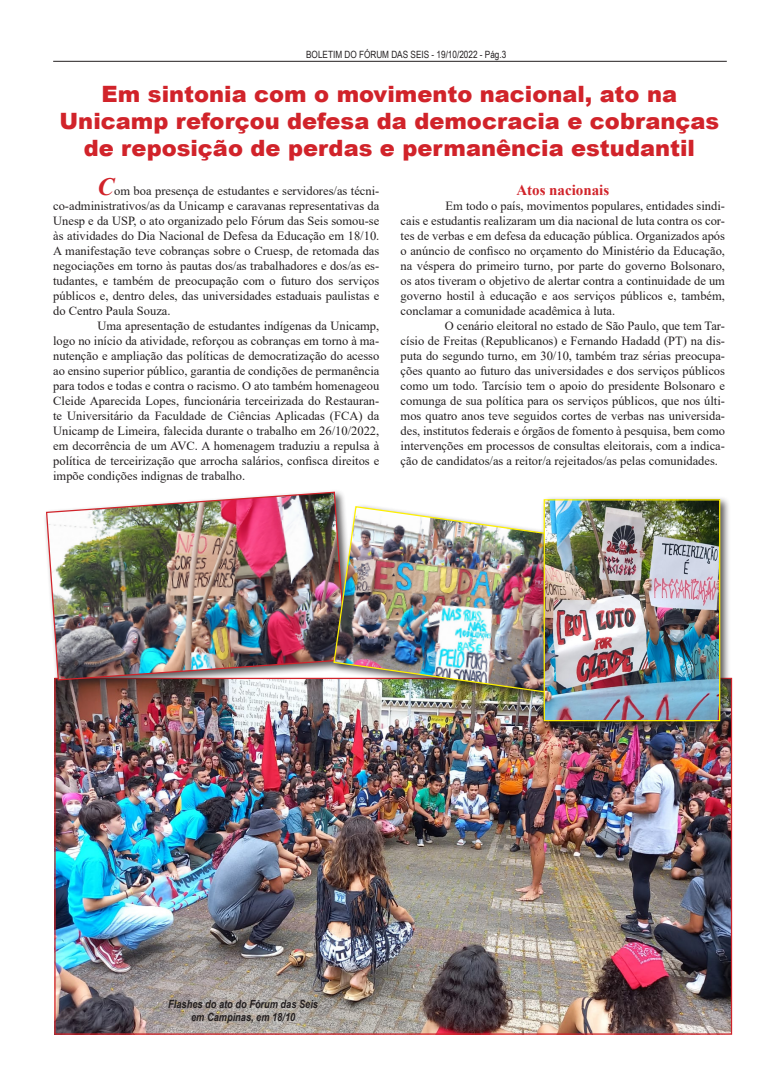
<style>
.page{position:relative;width:780px;height:1088px;background:#fff}
.page>*{position:absolute;margin:0;border:0;box-sizing:border-box;transform-origin:0 0}
.t1{font:900 22.5px/27px "Arial";color:#d1232a;text-align:center}
.t2{font:700 15px "Times New Roman";color:#d1232a}
.t3{font:12.5px/15px "Times New Roman";color:#231f20;text-align:justify}
.t4{font:italic 700 11.25px "Arial Narrow";color:#231f20}
.t5{font:10px "Arial Narrow";color:#231f20}
.s1{font-weight:700;font-style:italic;font-size:25px;color:#d1232a}
</style>
<div class="page">
<hr style="left:53px;top:61px;width:673px;height:1px;background:#231f20">
<img style="left:56px;top:690px;width:674px;height:343px">
<div style="left:43px;top:489px;width:313px;height:201px;background:#231f20;opacity:.75"></div>
<img style="left:45px;top:491px;width:302px;height:190px">
<div style="left:331px;top:503px;width:250px;height:200px;background:#231f20;opacity:.75"></div>
<img style="left:332px;top:505px;width:208px;height:189px">
<div style="left:540px;top:496px;width:191px;height:236px;background:#231f20;opacity:.75"></div>
<img style="left:545px;top:501px;width:173px;height:218px">
<div style="left:543px;top:499px;width:177px;height:222px;border:1px solid #fff101"></div>
<p class="t5" style="left:306px;top:47px;width:202px">BOLETIM DO FÓRUM DAS SEIS - 19/10/2022 - Pág.3</p>
<p class="t1" style="left:102px;top:80px;width:577px">Em sintonia com o movimento nacional, ato na</p>
<p class="t1" style="left:60px;top:107px;width:661px">Unicamp reforçou defesa da democracia e cobranças de reposição de perdas e permanência estudantil</p>
<p class="t2" style="left:516px;top:179px;width:94px">Atos nacionais</p>
<p class="t3" style="left:400px;top:198px;width:326px;text-indent:45px">Em todo o país, movimentos populares, entidades sindi&shy;cais e estudantis realizaram um dia nacional de luta contra os cor&shy;tes de verbas e em defesa da educação pública. Organizados após o anúncio de confisco no orçamento do Ministério da Educação, na véspera do primeiro turno, por parte do governo Bolsonaro, os atos tiveram o objetivo de alertar contra a continuidade de um governo hostil à educação e aos serviços públicos e, também, conclamar a comunidade acadêmica à luta.</p>
<p class="t3" style="left:400px;top:318px;width:326px;text-indent:44px">O cenário eleitoral no estado de São Paulo, que tem Tar&shy;císio de Freitas (Republicanos) e Fernando Hadadd (PT) na dis&shy;puta do segundo turno, em 30/10, também traz sérias preocupa&shy;ções quanto ao futuro das universidades e dos serviços públicos como um todo. Tarcísio tem o apoio do presidente Bolsonaro e comunga de sua política para os serviços públicos, que nos últi&shy;mos quatro anos teve seguidos cortes de verbas nas universida&shy;des, institutos federais e órgãos de fomento à pesquisa, bem como intervenções em processos de consultas eleitorais, com a indica&shy;ção de candidatos/as a reitor/a rejeitados/as pelas comunidades.</p>
<p class="t3" style="left:53px;top:183px;width:328px;text-indent:44px"><span class="s1">C</span>om boa presença de estudantes e servidores/as técni&shy;co-administrativos/as da Unicamp e caravanas representativas da Unesp e da USP, o ato organizado pelo Fórum das Seis somou-se às atividades do Dia Nacional de Defesa da Educação em 18/10.<br>A manifestação teve cobranças sobre o Cruesp, de retomada das negociações em torno às pautas dos/as trabalhadores e dos/as es&shy;tudantes, e também de preocupação com o futuro dos serviços públicos e, dentro deles, das universidades estaduais paulistas e do Centro Paula Souza.</p>
<p class="t3" style="left:53px;top:318px;width:328px;text-indent:44px">Uma apresentação de estudantes indígenas da Unicamp, logo no início da atividade, reforçou as cobranças em torno à ma&shy;nutenção e ampliação das políticas de democratização do acesso ao ensino superior público, garantia de condições de permanência para todos e todas e contra o racismo. O ato também homenageou Cleide Aparecida Lopes, funcionária terceirizada do Restauran&shy;te Universitário da Faculdade de Ciências Aplicadas (FCA) da Unicamp de Limeira, falecida durante o trabalho em 26/10/2022, em decorrência de um AVC. A homenagem traduziu a repulsa à política de terceirização que arrocha salários, confisca direitos e impõe condições indignas de trabalho.</p>
<p class="t4" style="left:168px;top:995px;width:151px">Flashes do ato do Fórum das Seis</p>
<p class="t4" style="left:191px;top:1009px;width:106px">em Campinas, em 18/10</p>
</div>
